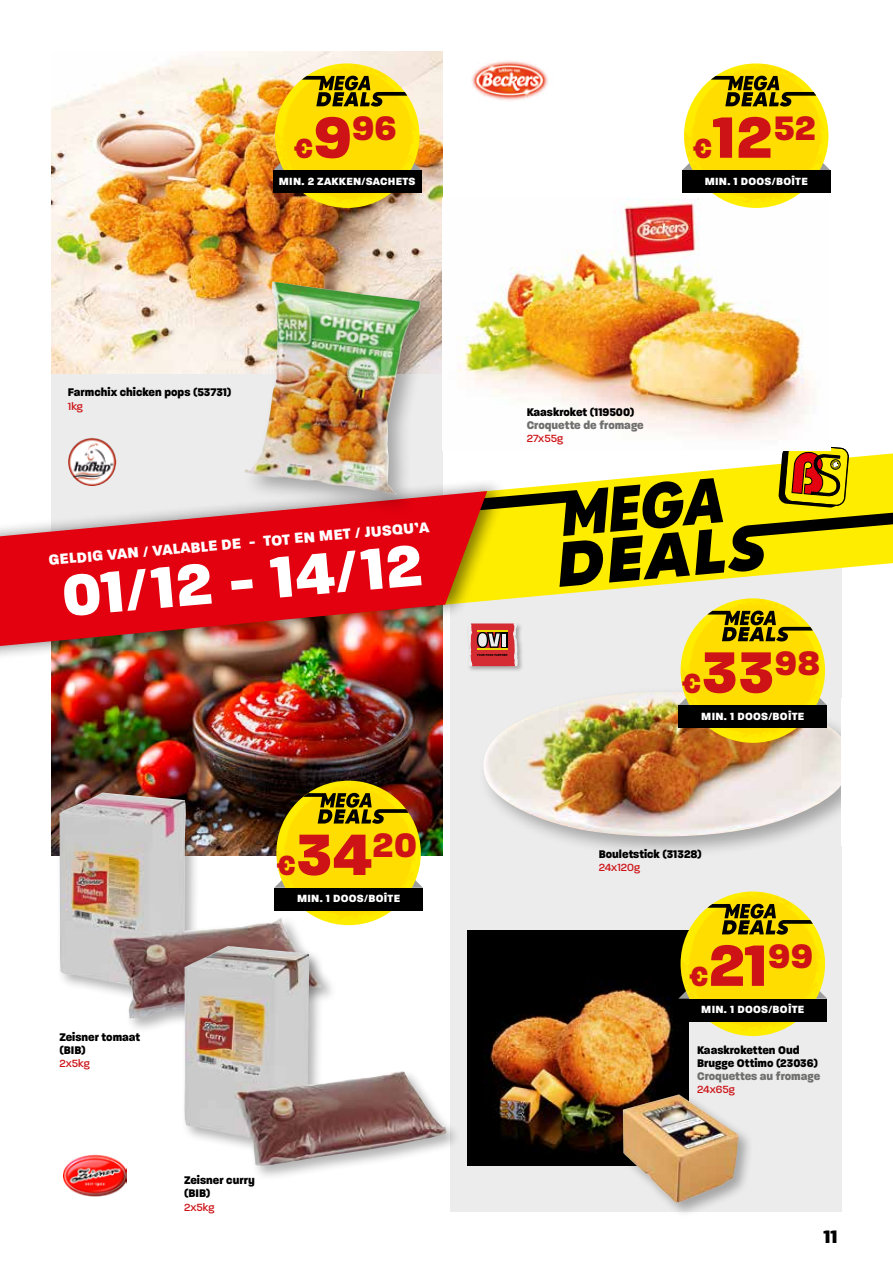
<style>
.page{position:relative;width:893px;height:1263px;background:#fff}
.page>*{position:absolute;margin:0;border:0;box-sizing:border-box;transform-origin:0 0}
.t1{font:800 63px "Paralucent";letter-spacing:.01em;color:#cd1316}
.t2{font:800 63px "Paralucent";color:#fff}
.t3{font:800 36.75px "Paralucent";color:#cd1316}
.t4{font:800 19.5px "Paralucent";color:#000}
.t5{font:800 15.75px "Paralucent";color:#fff}
.t6{font:800 12px/12.8px "Paralucent";color:#000;scale:.95 1}
.t7{font:800 12px "Paralucent";color:#6f6f6e;scale:.95 1}
.t8{font:800 11.25px "Paralucent";letter-spacing:.025em;color:#fff}
.t9{font:500 11.25px "Paralucent";color:#cd1316}
.t10{font:700 2.25px "Myriad Pro";color:#000}
.s1{font-size:63px}
.s2{font-size:30px}
</style>
<div class="page">
<div style="left:51px;top:51px;width:391px;height:515px;background:#ececed"></div>
<img style="left:51px;top:51px;width:391px;height:322px">
<div style="left:451px;top:542px;width:391px;height:670px;background:#ececed"></div>
<img style="left:51px;top:672px;width:391px;height:184px">
<svg style="left:509px;top:453px;width:384px;height:175px"></svg>
<svg style="left:509px;top:478px;width:384px;height:109px;fill:#ffed00"></svg>
<div style="left:0;top:478px;width:509px;height:194px;background:#000;opacity:.5"></div>
<img style="left:0;top:467px;width:491px;height:204px">
<div style="left:240px;top:276px;width:203px;height:241px;background:#000;opacity:.3"></div>
<img style="left:244px;top:281px;width:177px;height:214px">
<svg style="left:273px;top:148px;width:11px;height:23px"></svg>
<svg style="left:410px;top:148px;width:12px;height:23px"></svg>
<img style="left:275px;top:63px;width:144px;height:145px;border-radius:72px">
<div style="left:273px;top:171px;width:149px;height:22px;background:#000"></div>
<svg style="left:302px;top:76px;width:105px;height:31px"></svg>
<img style="left:457px;top:199px;width:353px;height:238px">
<svg style="left:682px;top:151px;width:11px;height:20px"></svg>
<svg style="left:819px;top:148px;width:12px;height:23px"></svg>
<img style="left:684px;top:63px;width:144px;height:145px;border-radius:72px">
<div style="left:682px;top:171px;width:149px;height:22px;background:#000"></div>
<svg style="left:711px;top:76px;width:105px;height:31px"></svg>
<img style="left:468px;top:930px;width:220px;height:235px">
<div style="left:619px;top:1091px;width:135px;height:127px;background:#000;opacity:.3"></div>
<img style="left:623px;top:1094px;width:116px;height:109px">
<svg style="left:678px;top:976px;width:12px;height:23px"></svg>
<svg style="left:816px;top:979px;width:11px;height:20px"></svg>
<img style="left:681px;top:891px;width:144px;height:145px;border-radius:72px">
<div style="left:678px;top:999px;width:149px;height:22px;background:#000"></div>
<svg style="left:707px;top:904px;width:106px;height:31px"></svg>
<div style="left:478px;top:682px;width:386px;height:176px;background:#000;opacity:.3"></div>
<img style="left:483px;top:687px;width:359px;height:149px">
<svg style="left:678px;top:683px;width:11px;height:22px"></svg>
<svg style="left:817px;top:683px;width:10px;height:22px"></svg>
<img style="left:681px;top:598px;width:144px;height:145px;border-radius:72px">
<div style="left:678px;top:705px;width:149px;height:23px;background:#000"></div>
<svg style="left:707px;top:610px;width:106px;height:31px"></svg>
<svg style="left:412px;top:868px;width:11px;height:20px"></svg>
<img style="left:276px;top:781px;width:145px;height:144px;border-radius:72px">
<div style="left:274px;top:888px;width:149px;height:22px;background:#000"></div>
<svg style="left:337px;top:793px;width:72px;height:31px"></svg>
<div style="left:56px;top:789px;width:281px;height:245px;background:#000;opacity:.3"></div>
<img style="left:60px;top:793px;width:262px;height:226px">
<img style="left:68px;top:438px;width:48px;height:48px;border-radius:24px">
<img style="left:471px;top:60px;width:77px;height:41px">
<div style="left:181px;top:943px;width:280px;height:238px;background:#000;opacity:.3"></div>
<img style="left:183px;top:946px;width:264px;height:221px">
<img style="left:63px;top:1154px;width:63px;height:42px">
<div style="left:842px;top:698px;width:51px;height:148px;background:#fff"></div>
<div style="left:467px;top:622px;width:57px;height:51px;background:#000;opacity:.3"></div>
<svg style="left:468px;top:623px;width:50px;height:43px"></svg>
<svg style="left:778px;top:447px;width:72px;height:61px"></svg>
<h2 class="t3" style="left:294px;top:106px;width:105px"><sub>€</sub><span class="s1">9</span>96</h2>
<p class="t8" style="left:279px;top:174px;width:138px">MIN. 2 ZAKKEN/SACHETS</p>
<p class="t6" style="left:68px;top:386px;width:174px">Farmchix chicken pops (53731)</p>
<p class="t9" style="left:68px;top:399px;width:16px">1kg</p>
<h3 class="t5" style="left:48px;top:550px;width:383px;rotate:-5deg">GELDIG VAN / VALABLE DE - TOT EN MET / JUSQU’A</h3>
<h1 class="t2" style="left:59px;top:558px;width:363px;rotate:-5deg">01/12 - 14/12</h1>
<h1 class="t1" style="left:276px;top:816px;width:142px"><span class="s2">€</span>34<sup>20</sup></h1>
<p class="t8" style="left:297px;top:892px;width:105px">MIN. 1 DOOS/BOÎTE</p>
<p class="t6" style="left:60px;top:1030px;width:86px">Zeisner tomaat (BIB)</p>
<p class="t9" style="left:60px;top:1057px;width:32px">2x5kg</p>
<p class="t6" style="left:184px;top:1174px;width:76px">Zeisner curry (BIB)</p>
<p class="t9" style="left:184px;top:1200px;width:32px">2x5kg</p>
<h1 class="t1" style="left:692px;top:99px;width:125px"><span class="s2">€</span>12<sup>52</sup></h1>
<p class="t8" style="left:705px;top:174px;width:105px">MIN. 1 DOOS/BOÎTE</p>
<p class="t6" style="left:527px;top:406px;width:115px">Kaaskroket (119500)</p>
<p class="t7" style="left:527px;top:418px;width:125px">Croquette de fromage</p>
<p class="t9" style="left:527px;top:432px;width:38px">27x55g</p>
<p class="t10" style="left:840px;top:464px;width:2px;rotate:90deg">•</p>
<h1 class="t1" style="left:682px;top:634px;width:140px"><span class="s2">€</span>33<sup>98</sup></h1>
<p class="t8" style="left:701px;top:709px;width:105px">MIN. 1 DOOS/BOÎTE</p>
<p class="t6" style="left:599px;top:847px;width:110px">Bouletstick (31328)</p>
<p class="t9" style="left:599px;top:861px;width:43px">24x120g</p>
<h1 class="t1" style="left:689px;top:927px;width:126px"><span class="s2">€</span>21<sup>99</sup></h1>
<p class="t8" style="left:701px;top:1002px;width:105px">MIN. 1 DOOS/BOÎTE</p>
<p class="t6" style="left:697px;top:1044px;width:129px">Kaaskroketten Oud<br>Brugge Ottimo (23036)</p>
<p class="t7" style="left:697px;top:1068px;width:131px">Croquettes au fromage</p>
<p class="t9" style="left:697px;top:1083px;width:39px">24x65g</p>
<h3 class="t4" style="left:823px;top:1225px;width:16px">11</h3>
</div>
